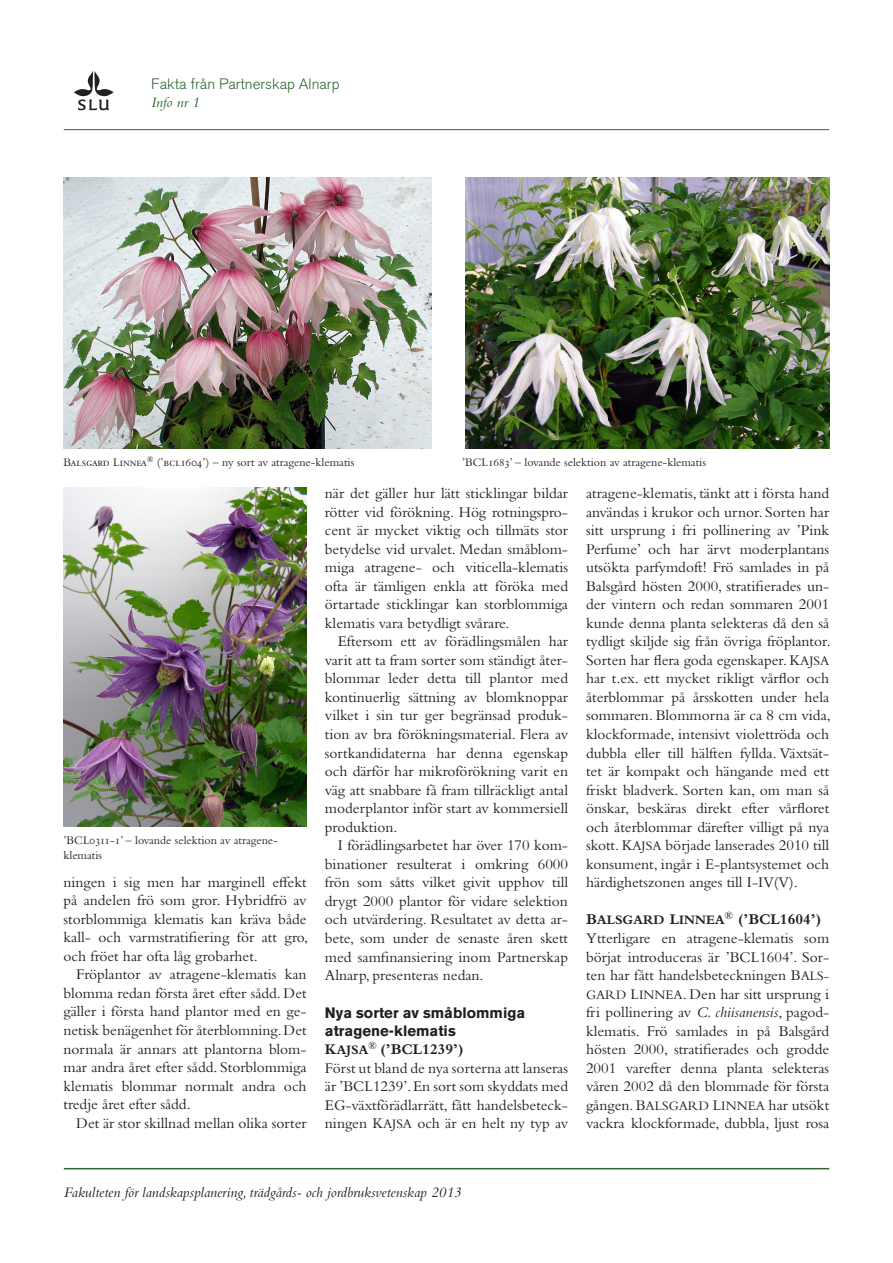
<style>
.page{position:relative;width:893px;height:1263px;background:#fff}
.page>*{position:absolute;margin:0;border:0;box-sizing:border-box;transform-origin:0 0}
.Brödtext{font:15.45px/18.6px "Bembo Std";color:#231f20;text-align:justify}
.Brödtext_utan_indrag{font:15.45px/18.6px "Bembo Std";color:#231f20;text-align:justify}
.Brödtext_utan_indrag-2{font:700 15.45px "Bembo Std";color:#231f20}
.Fot{font:italic 15px "Bembo";color:#231f20}
.Underrubrik{font:700 15px/18px "Akzidenz Grotesk BE";color:#231f20}
.t1{font:300 15px "Akzidenz Grotesk BQ";color:#316634}
.t2{font:italic 15px "Bembo";color:#316634}
.Bildtext{font:12px/14.4px "Bembo";color:#231f20}
.Bildtext-2{font:12px "Bembo SC";letter-spacing:-.015em;color:#231f20}
.s1{font-family:"Bembo"}
.s2{font-family:"Bembo SC"}
.s3{font-size:13.5px}
.s4{font-style:italic}
</style>
<div class="page">
<svg style="left:74px;top:71px;width:40px;height:39px"></svg>
<hr style="left:64px;top:1168px;width:765px;height:1px;background:#316634">
<hr style="left:64px;top:129px;width:765px;height:1px;background:#316634">
<img style="left:64px;top:177px;width:368px;height:271px">
<img style="left:465px;top:177px;width:364px;height:271px">
<img style="left:64px;top:488px;width:243px;height:339px">
<p class="t1" style="left:151px;top:76px;width:190px">Fakta från Partnerskap Alnarp</p>
<p class="t2" style="left:151px;top:94px;width:50px">Info nr 1</p>
<p class="Bildtext-2" style="left:64px;top:456px;width:292px">Balsgard Linnea<sup>®</sup> (’bcl1604’) – <span class="s1">ny sort av atragene-klematis</span></p>
<p class="Bildtext" style="left:462px;top:455px;width:245px"><span class="s2">’BCL1683’ –</span> lovande selektion av atragene-klematis</p>
<p class="Bildtext" style="left:64px;top:833px;width:216px"><span class="s2">’BCL0311-1’ –</span> lovande selektion av atragene&shy;klematis</p>
<p class="Brödtext" style="left:64px;top:872px;width:246px">ningen i sig men har marginell effekt på andelen frö som gror. Hybridfrö av storblommiga klematis kan kräva både kall- och varmstratifiering för att gro, och fröet har ofta låg grobarhet.</p>
<p class="Brödtext" style="left:64px;top:965px;width:245px;text-indent:13px">Fröplantor av atragene-klematis kan blomma redan första året efter sådd. Det gäller i första hand plantor med en ge&shy;netisk benägenhet för återblomning. Det normala är annars att plantorna blom&shy;mar andra året efter sådd. Storblommiga klematis blommar normalt andra och tredje året efter sådd.</p>
<p class="Brödtext" style="left:76px;top:1113px;width:232px">Det är stor skillnad mellan olika sorter</p>
<p class="Brödtext" style="left:325px;top:484px;width:245px">när det gäller hur lätt sticklingar bildar rötter vid förökning. Hög rotningspro&shy;cent är mycket viktig och tillmäts stor betydelse vid urvalet. Medan småblom&shy;miga atragene- och viticella-klematis ofta är tämligen enkla att föröka med örtartade sticklingar kan storblommiga klematis vara betydligt svårare.</p>
<p class="Brödtext" style="left:325px;top:632px;width:245px;text-indent:13px">Eftersom ett av förädlingsmålen har varit att ta fram sorter som ständigt åter&shy;blommar leder detta till plantor med kontinuerlig sättning av blomknoppar vilket i sin tur ger begränsad produk&shy;tion av bra förökningsmaterial. Flera av sortkandidaterna har denna egenskap och därför har mikroförökning varit en väg att snabbare få fram tillräckligt antal moderplantor inför start av kommersiell produktion.</p>
<p class="Brödtext" style="left:325px;top:836px;width:245px;text-indent:13px">I förädlingsarbetet har över 170 kom&shy;binationer resulterat i omkring 6000 frön som såtts vilket givit upphov till drygt 2000 plantor för vidare selektion och utvärdering. Resultatet av detta ar&shy;bete, som under de senaste åren skett med samfinansiering inom Partnerskap Alnarp, presenteras nedan.</p>
<p class="Underrubrik" style="left:325px;top:1003px;width:202px">Nya sorter av småblommiga atragene-klematis</p>
<p class="Brödtext_utan_indrag-2" style="left:325px;top:1041px;width:140px">K<span class="s3">AJSA</span><sup>®</sup> (’BCL1239’)</p>
<p class="Brödtext_utan_indrag" style="left:325px;top:1058px;width:245px">Först ut bland de nya sorterna att lanseras är ’BCL1239’. En sort som skyddats med EG-växtförädlarrätt, fått handelsbeteck&shy;ningen K<span class="s3">AJSA</span> och är en helt ny typ av</p>
<p class="Brödtext_utan_indrag" style="left:586px;top:484px;width:246px">atragene-klematis, tänkt att i första hand användas i krukor och urnor. Sorten har sitt ursprung i fri pollinering av ’Pink Perfume’ och har ärvt moderplantans utsökta parfymdoft! Frö samlades in på Balsgård hösten 2000, stratifierades un&shy;der vintern och redan sommaren 2001 kunde denna planta selekteras då den så tydligt skiljde sig från övriga fröplantor.<br>Sorten har flera goda egenskaper. K<span class="s3">AJSA </span>har t.ex. ett mycket rikligt vårflor och återblommar på årsskotten under hela sommaren. Blommorna är ca 8 cm vida, klockformade, intensivt violettröda och dubbla eller till hälften fyllda. Växtsät&shy;tet är kompakt och hängande med ett friskt bladverk. Sorten kan, om man så önskar, beskäras direkt efter vårfloret och återblommar därefter villigt på nya skott. K<span class="s3">AJSA</span> började lanserades 2010 till konsument, ingår i E-plantsystemet och härdighetszonen anges till I-IV(V).</p>
<p class="Brödtext_utan_indrag-2" style="left:586px;top:911px;width:237px">B<span class="s3">ALSGARD</span> L<span class="s3">INNEA</span><sup>®</sup> (’BCL1604’)</p>
<p class="Brödtext_utan_indrag" style="left:586px;top:928px;width:245px">Ytterligare en atragene-klematis som börjat introduceras är ’BCL1604’. Sor&shy;ten har fått handelsbeteckningen B<span class="s3">ALS-GARD</span> L<span class="s3">INNEA</span>. Den har sitt ursprung i fri pollinering av <span class="s4">C. chiisanensis</span>, pagod&shy;klematis. Frö samlades in på Balsgård hösten 2000, stratifierades och grodde 2001 varefter denna planta selekteras våren 2002 då den blommade för första gången. B<span class="s3">ALSGARD</span> L<span class="s3">INNEA</span> har utsökt vackra klockformade, dubbla, ljust rosa</p>
<p class="Fot" style="left:64px;top:1184px;width:399px">Fakulteten för landskapsplanering, trädgårds- och jordbruksvetenskap 2013</p>
</div>
